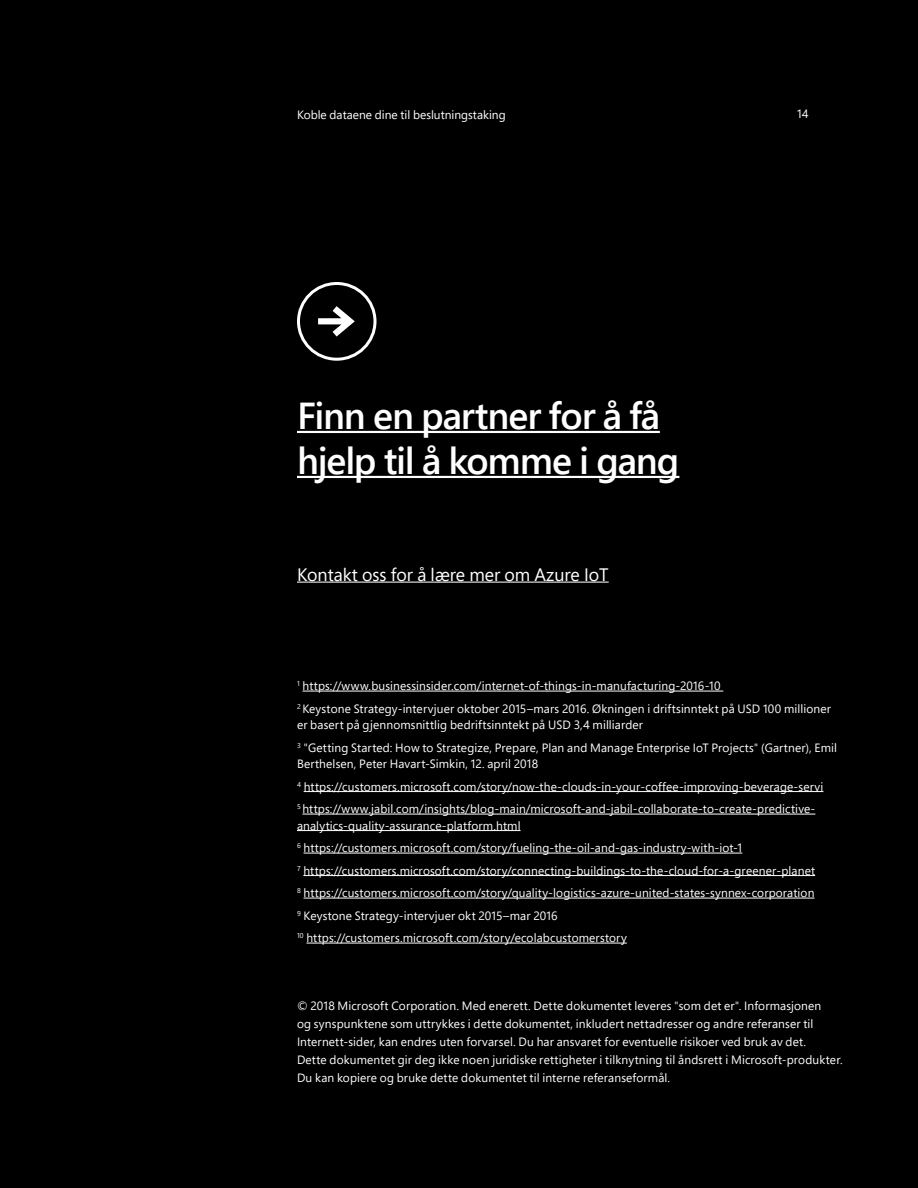
<style>
.page{position:relative;width:918px;height:1188px;background:#000}
.page>*{position:absolute;margin:0;border:0;box-sizing:border-box;transform-origin:0 0}
.t1{font:600 37.5px/45px "Segoe Pro";letter-spacing:-.03em;color:#fff}
.t2{font:18px "Segoe Pro";color:#fff}
.t3{font:12px/22.5px "Segoe Pro";letter-spacing:.01em;color:#fff}
</style>
<div class="page">
<div style="left:297px;top:282px;width:79px;height:79px;border:3px solid #fff;border-radius:50%"></div>
<svg style="left:318px;top:306px;width:37px;height:31px"></svg>
<hr style="left:297px;top:431px;width:363px;height:2px;background:#fff">
<hr style="left:297px;top:476px;width:382px;height:2px;background:#fff">
<hr style="left:297px;top:582px;width:312px;height:1px;background:#fff">
<hr style="left:303px;top:691px;width:420px;height:1px;background:#fff">
<hr style="left:304px;top:791px;width:519px;height:1px;background:#fff">
<hr style="left:302px;top:814px;width:513px;height:1px;background:#fff">
<hr style="left:297px;top:830px;width:224px;height:1px;background:#fff">
<hr style="left:304px;top:853px;width:438px;height:1px;background:#fff">
<hr style="left:303px;top:875px;width:512px;height:1px;background:#fff">
<hr style="left:304px;top:898px;width:511px;height:1px;background:#fff">
<hr style="left:306px;top:943px;width:321px;height:1px;background:#fff">
<p class="t3" style="left:297px;top:103px;width:210px">Koble dataene dine til beslutningstaking</p>
<p class="t3" style="left:797px;top:102px;width:13px">14</p>
<h1 class="t1" style="left:297px;top:392px;width:384px">Finn en partner for å få hjelp til å komme i gang</h1>
<h2 class="t2" style="left:297px;top:562px;width:313px">Kontakt oss for å lære mer om Azure IoT</h2>
<p class="t3" style="left:297px;top:674px;width:536px"><sup>1</sup> https://www.businessinsider.com/internet-of-things-in-manufacturing-2016-10<br><sup>2</sup> Keystone Strategy-intervjuer oktober 2015–mars 2016. Økningen i driftsinntekt på USD 100 millioner</p>
<p class="t3" style="left:297px;top:713px;width:542px">er basert på gjennomsnittlig bedriftsinntekt på USD 3,4 milliarder<br><sup>3</sup> "Getting Started: How to Strategize, Prepare, Plan and Manage Enterprise IoT Projects" (Gartner), Emil</p>
<p class="t3" style="left:297px;top:752px;width:528px">Berthelsen, Peter Havart-Simkin, 12. april 2018<br><sup>4</sup> https://customers.microsoft.com/story/now-the-clouds-in-your-coffee-improving-beverage-servi<br><sup>5</sup> https://www.jabil.com/insights/blog-main/microsoft-and-jabil-collaborate-to-create-predictive-</p>
<p class="t3" style="left:297px;top:814px;width:520px">analytics-quality-assurance-platform.html<br><sup>6</sup> https://customers.microsoft.com/story/fueling-the-oil-and-gas-industry-with-iot-1<br><sup>7</sup> https://customers.microsoft.com/story/connecting-buildings-to-the-cloud-for-a-greener-planet <sup>8</sup> https://customers.microsoft.com/story/quality-logistics-azure-united-states-synnex-corporation <sup>9</sup> Keystone Strategy-intervjuer okt 2015–mar 2016<br><sup>10</sup> https://customers.microsoft.com/story/ecolabcustomerstory</p>
<p class="t3" style="left:297px;top:996px;width:547px;line-height:18px">© 2018 Microsoft Corporation. Med enerett. Dette dokumentet leveres "som det er". Informasjonen<br>og synspunktene som uttrykkes i dette dokumentet, inkludert nettadresser og andre referanser til Internett-sider, kan endres uten forvarsel. Du har ansvaret for eventuelle risikoer ved bruk av det.<br>Dette dokumentet gir deg ikke noen juridiske rettigheter i tilknytning til åndsrett i Microsoft-produkter.<br>Du kan kopiere og bruke dette dokumentet til interne referanseformål.</p>
</div>
